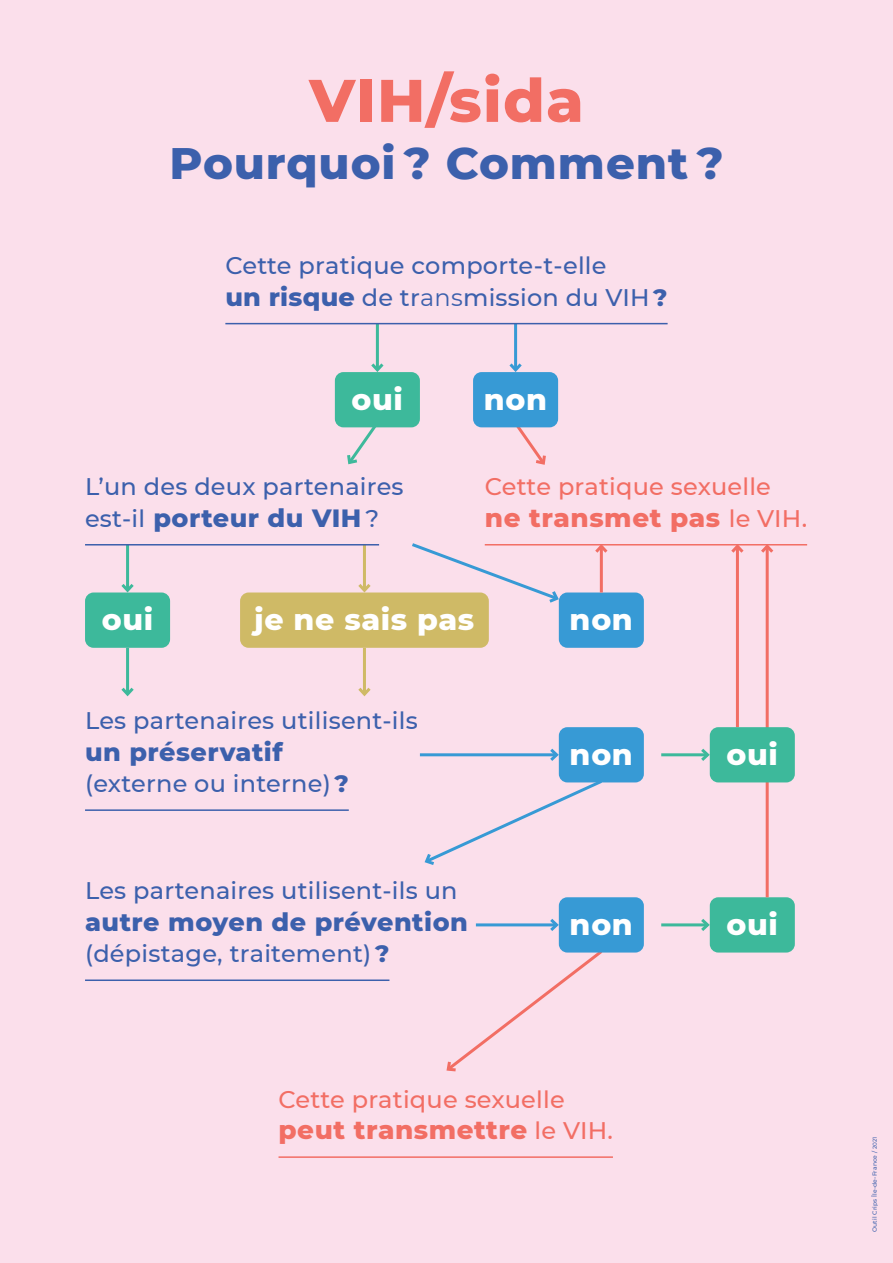
<style>
.page{position:relative;width:893px;height:1263px;background:#fbdfeb}
.page>*{position:absolute;margin:0;border:0;box-sizing:border-box;transform-origin:0 0}
.t1{font:800 60px "Montserrat";letter-spacing:.02em;color:#f26e64}
.t2{font:800 45px "Montserrat";letter-spacing:.02em;color:#3c60ac}
.t3{font:800 30px "Montserrat";letter-spacing:.02em;color:#fff}
.t4{font:800 26.25px "Montserrat";letter-spacing:.02em;color:#f26e64}
.t5{font:800 25.5px "Montserrat";letter-spacing:.02em;color:#3c60ac}
.t6{font:500 24px "Montserrat";letter-spacing:.01em;color:#3c60ac}
.t7{font:500 24px "Montserrat";letter-spacing:.01em;color:#f26e64}
.t8{font:500 6px "Montserrat";letter-spacing:.02em;color:#3c60ac}
.s1{font-weight:800;font-size:25.5px}
.s2{font-weight:400}
.s3{font-weight:800}
.s4{font-weight:500;font-size:24px}
.s5{font-size:5.62px}
</style>
<div class="page">
<hr style="left:485px;top:544px;width:322px;height:1px;background:#f26e64">
<hr style="left:85px;top:979px;width:304px;height:2px;background:#3c60ac">
<hr style="left:279px;top:1156px;width:334px;height:2px;background:#f26e64">
<hr style="left:85px;top:809px;width:264px;height:2px;background:#3c60ac">
<div style="left:85px;top:592px;width:85px;height:56px;background:#3db99b;border-radius:9px"></div>
<div style="left:559px;top:592px;width:85px;height:56px;background:#379ad5;border-radius:9px"></div>
<div style="left:240px;top:592px;width:249px;height:56px;background:#cfba66;border-radius:9px"></div>
<div style="left:559px;top:727px;width:85px;height:55px;background:#379ad5;border-radius:9px"></div>
<div style="left:710px;top:897px;width:85px;height:55px;background:#3db99b;border-radius:9px"></div>
<div style="left:335px;top:372px;width:85px;height:55px;background:#3db99b;border-radius:9px"></div>
<hr style="left:376px;top:324px;width:3px;height:46px;background:#3db99b">
<svg style="left:368px;top:360px;width:19px;height:13px"></svg>
<hr style="left:514px;top:324px;width:3px;height:46px;background:#379ad5">
<svg style="left:509px;top:360px;width:13px;height:12px"></svg>
<svg style="left:345px;top:427px;width:35px;height:38px"></svg>
<hr style="left:126px;top:545px;width:3px;height:45px;background:#3db99b">
<svg style="left:118px;top:581px;width:19px;height:12px"></svg>
<hr style="left:363px;top:544px;width:3px;height:46px;background:#cfba66">
<svg style="left:355px;top:584px;width:19px;height:9px"></svg>
<hr style="left:126px;top:648px;width:3px;height:46px;background:#3db99b">
<svg style="left:121px;top:684px;width:13px;height:13px"></svg>
<hr style="left:363px;top:648px;width:3px;height:46px;background:#cfba66">
<svg style="left:358px;top:687px;width:13px;height:10px"></svg>
<hr style="left:420px;top:753px;width:137px;height:3px;background:#379ad5">
<svg style="left:547px;top:745px;width:12px;height:19px"></svg>
<hr style="left:661px;top:753px;width:47px;height:3px;background:#3db99b">
<svg style="left:698px;top:745px;width:12px;height:19px"></svg>
<hr style="left:476px;top:923px;width:81px;height:3px;background:#379ad5">
<svg style="left:547px;top:916px;width:12px;height:18px"></svg>
<hr style="left:661px;top:923px;width:47px;height:3px;background:#3db99b">
<svg style="left:698px;top:916px;width:12px;height:18px"></svg>
<svg style="left:424px;top:777px;width:181px;height:88px"></svg>
<svg style="left:446px;top:947px;width:160px;height:125px"></svg>
<hr style="left:736px;top:546px;width:3px;height:181px;background:#f26e64">
<svg style="left:728px;top:545px;width:19px;height:8px"></svg>
<hr style="left:766px;top:546px;width:3px;height:351px;background:#f26e64">
<svg style="left:758px;top:545px;width:18px;height:11px"></svg>
<div style="left:710px;top:727px;width:85px;height:55px;background:#3db99b;border-radius:9px"></div>
<hr style="left:225px;top:323px;width:443px;height:1px;background:#3c60ac">
<hr style="left:85px;top:544px;width:294px;height:1px;background:#3c60ac">
<svg style="left:409px;top:543px;width:152px;height:62px"></svg>
<svg style="left:513px;top:427px;width:35px;height:38px"></svg>
<div style="left:473px;top:372px;width:85px;height:55px;background:#379ad5;border-radius:9px"></div>
<hr style="left:600px;top:546px;width:3px;height:46px;background:#f26e64">
<svg style="left:592px;top:545px;width:19px;height:11px"></svg>
<div style="left:559px;top:897px;width:85px;height:55px;background:#379ad5;border-radius:9px"></div>
<p class="t1" style="left:309px;top:57px;width:276px">VIH/sida</p>
<p class="t2" style="left:169px;top:130px;width:556px">Pourquoi ? Comment ?</p>
<p class="t6" style="left:225px;top:249px;width:383px">Cette pratique comporte-t-elle</p>
<p class="t6" style="left:225px;top:280px;width:444px"><span class="s1">un risque</span> de tr<span class="s2">ans</span>mission du VIH <span class="s3">?</span></p>
<p class="t3" style="left:352px;top:377px;width:53px">oui</p>
<p class="t6" style="left:85px;top:470px;width:320px">L’un des deux partenaires</p>
<p class="t5" style="left:85px;top:499px;width:296px"><span class="s4">est-il</span> porteur du VIH <span class="s4">?</span></p>
<p class="t3" style="left:484px;top:377px;width:65px">non</p>
<p class="t7" style="left:485px;top:470px;width:288px">Cette pratique sexuelle</p>
<p class="t4" style="left:485px;top:498px;width:324px">ne transmet pas <span class="s4">le VIH.</span></p>
<p class="t3" style="left:102px;top:597px;width:53px">oui</p>
<p class="t3" style="left:254px;top:597px;width:222px">je ne sais pas</p>
<p class="t3" style="left:570px;top:597px;width:65px">non</p>
<p class="t6" style="left:85px;top:704px;width:334px">Les partenaires utilisent-ils</p>
<p class="t5" style="left:85px;top:733px;width:199px">un préservatif</p>
<p class="t6" style="left:85px;top:767px;width:265px">(externe ou interne) <span class="s3">?</span></p>
<p class="t6" style="left:85px;top:874px;width:374px">Les partenaires utilisent-ils un</p>
<p class="t5" style="left:85px;top:903px;width:384px">autre moyen de prévention</p>
<p class="t6" style="left:85px;top:937px;width:306px">(dépistage, traitement) <span class="s3">?</span></p>
<p class="t3" style="left:570px;top:732px;width:65px">non</p>
<p class="t3" style="left:570px;top:902px;width:65px">non</p>
<p class="t7" style="left:279px;top:1082px;width:288px">Cette pratique sexuelle</p>
<p class="t4" style="left:279px;top:1110px;width:336px">peut transmettre <span class="s4">le VIH.</span></p>
<p class="t3" style="left:726px;top:732px;width:53px">oui</p>
<p class="t3" style="left:726px;top:902px;width:53px">oui</p>
<p class="t8" style="left:871px;top:1232px;width:97px;rotate:-90deg">Outil Crips Île-de-France / <span class="s5">2021</span></p>
</div>
